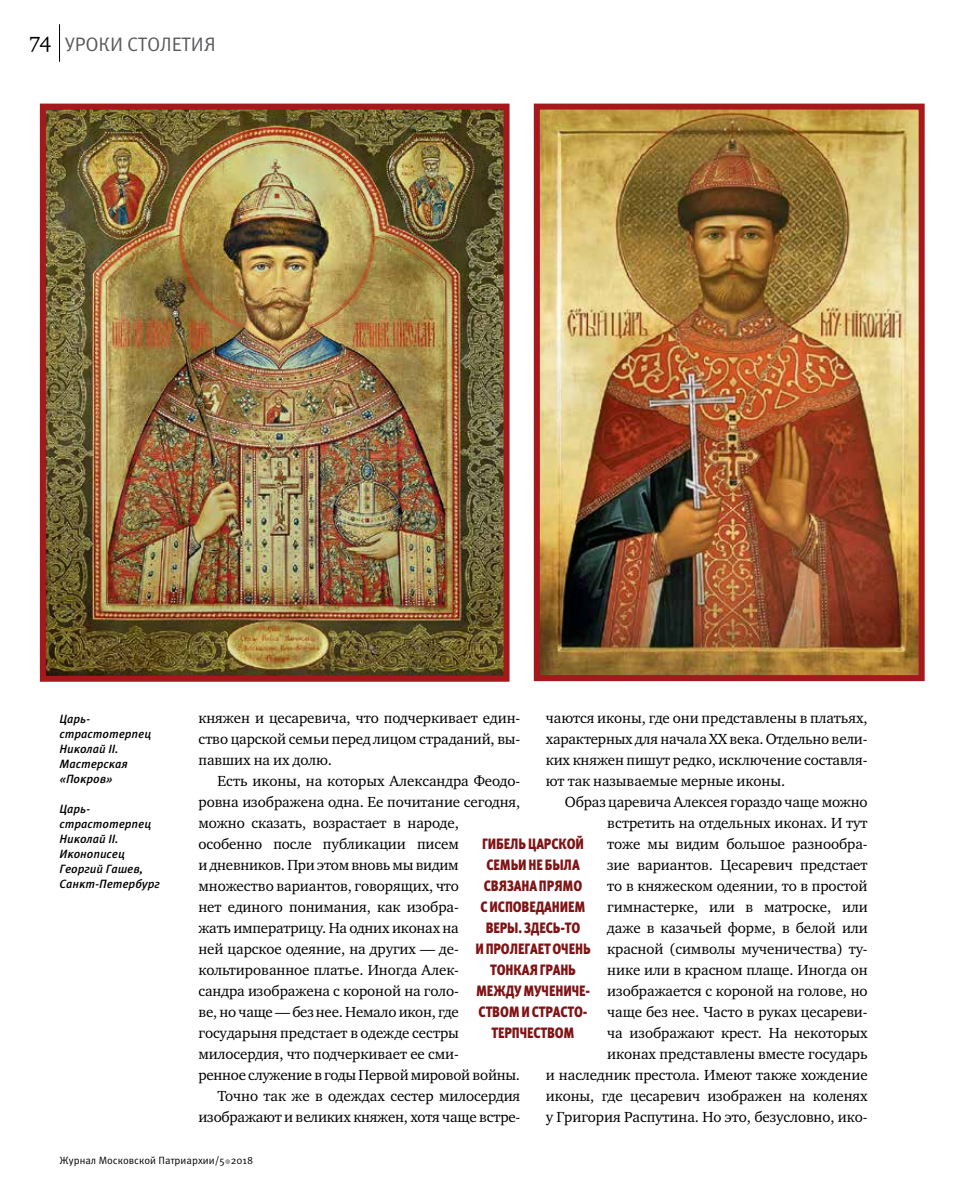
<style>
.page{position:relative;width:957px;height:1191px;background:#fff}
.page>*{position:absolute;margin:0;border:0;box-sizing:border-box;transform-origin:0 0}
.t1{font:19.5px "Meta Pro";letter-spacing:-.005em;color:#58595b}
.t2{font:15px/21px "Charter ITC";letter-spacing:-.005em;color:#000;text-align:justify}
.t3{font:900 15px/21px "Meta Pro";letter-spacing:-.01em;color:#7f1416;text-align:center;scale:.85 1}
.t4{font:italic 500 12px/15px "Meta Pro";letter-spacing:-.005em;color:#000}
.t5{font:10.5px "Meta Pro";color:#000}
.s1{font-family:"Charter ITC";font-size:21px;color:#000}
</style>
<div class="page">
<hr style="left:59px;top:24px;width:1px;height:38px;background:#000">
<svg style="left:225px;top:1159px;width:5px;height:5px"></svg>
<img style="left:541px;top:111px;width:376px;height:563px">
<div style="left:534px;top:104px;width:390px;height:577px;border:6px solid #a5181c"></div>
<img style="left:47px;top:111px;width:455px;height:563px">
<div style="left:40px;top:104px;width:469px;height:577px;border:6px solid #a5181c"></div>
<h1 class="t1" style="left:29px;top:32px;width:188px"><span class="s1">74</span> УРОКИ СТОЛЕТИЯ</h1>
<p class="t4" style="left:60px;top:712px;width:93px">Царь&shy;страстотерпец<br>Николай II.<br>Мастерская «Покров»</p>
<p class="t4" style="left:60px;top:802px;width:102px">Царь&shy;страстотерпец<br>Николай II.<br>Иконописец<br>Георгий Гашев,<br>Санкт-Петербург</p>
<p class="t2" style="left:546px;top:707px;width:323px">чаются иконы, где они представлены в платьях, характерных для начала ХХ века. Отдельно вели&shy;ких княжен пишут редко, исключение составля&shy;ют так называемые мерные иконы.</p>
<p class="t2" style="left:546px;top:791px;width:323px;text-align:right">Образ царевича Алексея гораздо чаще можно встретить на отдельных иконах. И тут<br>тоже мы видим большое разнообра-<br>зие вариантов. Цесаревич предстает<br>то в княжеском одеянии, то в простой гимнастерке, или в матроске, или<br>даже в казачьей форме, в белой или<br>красной (символы мученичества) ту-<br>нике или в красном плаще. Иногда он изображается с короной на голове, но<br>чаще без нее. Часто в руках цесареви-<br>ча изображают крест. На некоторых<br>иконах представлены вместе государь<br>и наследник престола. Имеют также хождение иконы, где цесаревич изображен на коленях у Григория Распутина. Но это, безусловно, ико-</p>
<p class="t2" style="left:198px;top:707px;width:323px">княжен и цесаревича, что подчеркивает един&shy;ство царской семьи перед лицом страданий, вы&shy;павших на их долю.</p>
<p class="t2" style="left:218px;top:770px;width:304px">Есть иконы, на которых Александра Феодо-</p>
<p class="t2" style="left:198px;top:791px;width:323px">ровна изображена одна. Ее почитание сегодня,</p>
<p class="t2" style="left:198px;top:812px;width:262px">можно сказать, возрастает в народе,</p>
<p class="t2" style="left:198px;top:833px;width:262px">особенно после публикации писем</p>
<p class="t2" style="left:198px;top:854px;width:262px">и дневников. При этом вновь мы видим</p>
<p class="t2" style="left:198px;top:875px;width:262px">множество вариантов, говорящих, что</p>
<p class="t2" style="left:198px;top:896px;width:262px">нет единого понимания, как изобра-</p>
<p class="t2" style="left:198px;top:917px;width:262px">жать императрицу. На одних иконах на</p>
<p class="t2" style="left:198px;top:938px;width:262px">ней царское одеяние, на других — де-</p>
<p class="t2" style="left:198px;top:959px;width:262px">кольтированное платье. Иногда Алек-</p>
<p class="t2" style="left:198px;top:980px;width:262px">сандра изображена с короной на голо-</p>
<p class="t2" style="left:198px;top:1001px;width:262px">ве, но чаще — без нее. Немало икон, где</p>
<p class="t2" style="left:198px;top:1022px;width:262px">государыня предстает в одежде сестры</p>
<p class="t2" style="left:198px;top:1043px;width:262px">милосердия, что подчеркивает ее сми-</p>
<p class="t2" style="left:198px;top:1064px;width:323px">ренное служение в годы Первой мировой войны.</p>
<p class="t2" style="left:218px;top:1085px;width:304px">Точно так же в одеждах сестер милосердия</p>
<p class="t2" style="left:198px;top:1106px;width:323px">изображают и великих княжен, хотя чаще встре-</p>
<p class="t3" style="left:475px;top:834px;width:137px">ГИБЕЛЬ ЦАРСКОЙ<br>СЕМЬИ НЕ БЫЛА<br>СВЯЗАНА ПРЯМО<br>С ИСПОВЕДАНИЕМ<br>ВЕРЫ. ЗДЕСЬ-ТО<br>И ПРОЛЕГАЕТ ОЧЕНЬ<br>ТОНКАЯ ГРАНЬ<br>МЕЖДУ МУЧЕНИЧЕ-<br>СТВОМ И СТРАСТО-<br>ТЕРПЧЕСТВОМ</p>
<p class="t5" style="left:60px;top:1153px;width:195px">Журнал Московской Патриархии/5 2018</p>
</div>
